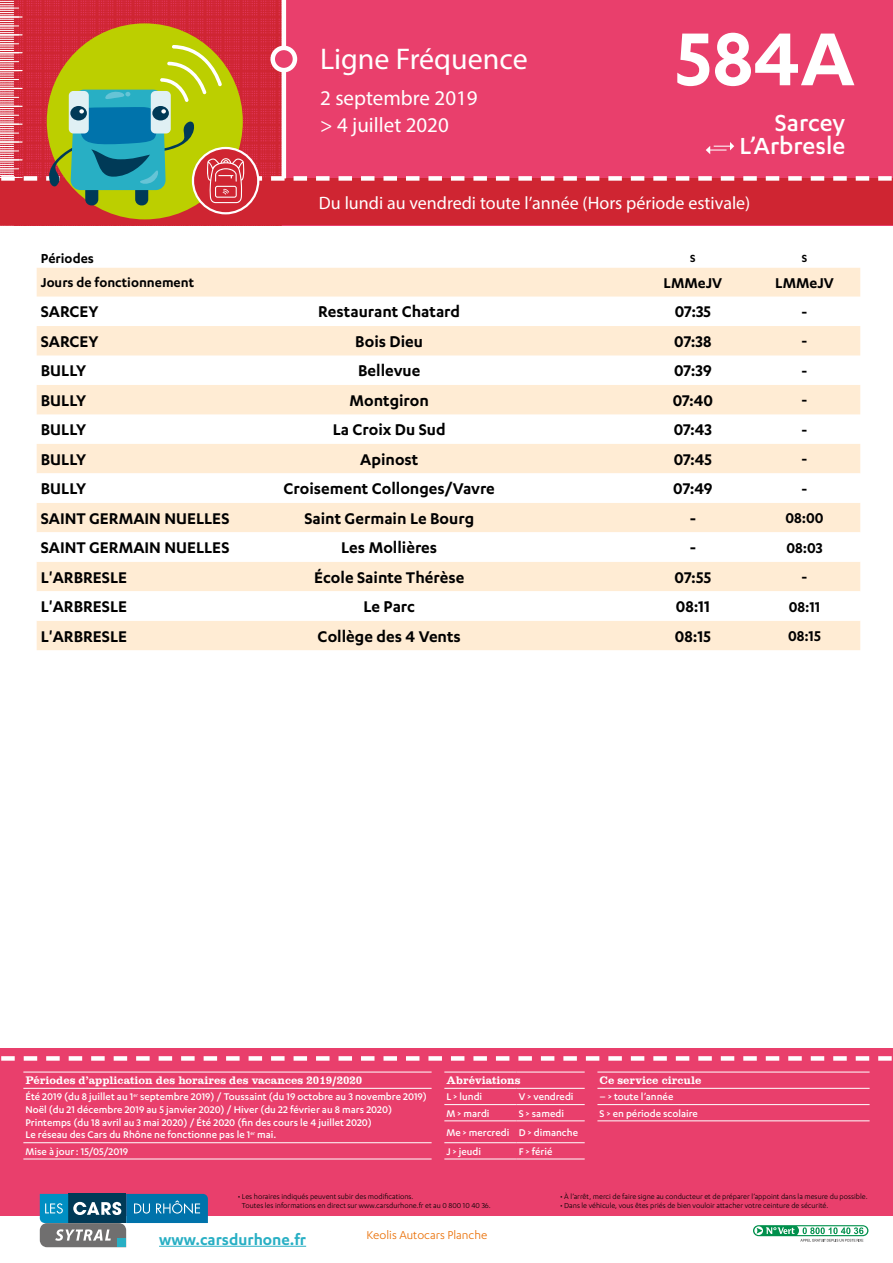
<style>
.page{position:relative;width:893px;height:1263px;background:#fff}
.page>*{position:absolute;margin:0;border:0;box-sizing:border-box;transform-origin:0 0}
.t1{font:600 87px "Karbon";color:#fff}
.t2{font:30px "Myriad Pro";color:#fff}
.t3{font:500 27px/23.2px "Karbon";color:#fff;text-align:right}
.t4{font:21px/27px "Myriad Pro";color:#fff}
.t5{font:600 18px "Karbon";color:#000}
.t6{font:18px "Myriad Pro";color:#fff}
.t7{font:600 17.55px "Karbon";color:#28afc4}
.t8{font:600 16.5px "Karbon";color:#000}
.t9{font:600 15px "Karbon";color:#000}
.t10{font:13.2px "Karbon";color:#ea7007}
.t11{font:600 12px "Karbon";color:#000}
.t12{font:500 11.25px/12.8px "Karbon";color:#fff}
.t13{font:11.25px "Clarendon";color:#fff}
.t14{font:8.25px/9px "Karbon";color:#000}
</style>
<div class="page">
<div style="left:0;top:1048px;width:893px;height:168px;background:#e93f6c"></div>
<svg style="left:1px;top:1056px;width:891px;height:5px"></svg>
<svg style="left:753px;top:1225px;width:115px;height:17px"></svg>
<hr style="left:159px;top:1246px;width:147px;height:1px;background:#28afc4">
<svg style="left:40px;top:1194px;width:168px;height:53px"></svg>
<hr style="left:23px;top:1072px;width:409px;height:1px;background:#fff">
<hr style="left:444px;top:1072px;width:73px;height:1px;background:#fff">
<hr style="left:517px;top:1072px;width:68px;height:1px;background:#fff">
<hr style="left:597px;top:1072px;width:273px;height:1px;background:#fff">
<hr style="left:23px;top:1088px;width:409px;height:1px;background:#fff">
<hr style="left:444px;top:1088px;width:73px;height:1px;background:#fff">
<hr style="left:517px;top:1088px;width:68px;height:1px;background:#fff">
<hr style="left:597px;top:1088px;width:273px;height:1px;background:#fff">
<hr style="left:444px;top:1104px;width:73px;height:1px;background:#fff">
<hr style="left:517px;top:1104px;width:68px;height:1px;background:#fff">
<hr style="left:597px;top:1104px;width:273px;height:1px;background:#fff">
<hr style="left:444px;top:1120px;width:73px;height:1px;background:#fff">
<hr style="left:517px;top:1120px;width:68px;height:1px;background:#fff">
<hr style="left:597px;top:1120px;width:273px;height:1px;background:#fff">
<hr style="left:23px;top:1142px;width:409px;height:1px;background:#fff">
<hr style="left:444px;top:1142px;width:73px;height:1px;background:#fff">
<hr style="left:517px;top:1142px;width:68px;height:1px;background:#fff">
<hr style="left:23px;top:1159px;width:409px;height:1px;background:#fff">
<hr style="left:444px;top:1159px;width:73px;height:1px;background:#fff">
<hr style="left:517px;top:1159px;width:68px;height:1px;background:#fff">
<svg style="left:0;top:0;width:893px;height:225px;background:#d44e5a"></svg>
<svg style="left:37px;top:268px;width:823px;height:382px;fill:#ffecd4"></svg>
<svg style="left:37px;top:473px;width:823px;height:148px"></svg>
<h2 class="t2" style="left:320px;top:41px;width:209px">Ligne Fréquence</h2>
<h3 class="t4" style="left:320px;top:84px;width:159px">2 septembre 2019 &gt; 4 juillet 2020</h3>
<h1 class="t1" style="left:676px;top:10px;width:180px">584A</h1>
<h3 class="t3" style="left:739px;top:110px;width:107px">Sarcey<br>L’Arbresle</h3>
<h3 class="t6" style="left:319px;top:192px;width:433px">Du lundi au vendredi toute l’année (Hors période estivale)</h3>
<h3 class="t9" style="left:41px;top:250px;width:55px">Périodes</h3>
<p class="t11" style="left:690px;top:251px;width:7px">S</p>
<p class="t11" style="left:802px;top:251px;width:7px">S</p>
<h3 class="t9" style="left:41px;top:274px;width:155px">Jours de fonctionnement</h3>
<h3 class="t8" style="left:664px;top:273px;width:60px">LMMeJV</h3>
<h3 class="t8" style="left:775px;top:273px;width:60px">LMMeJV</h3>
<h3 class="t5" style="left:41px;top:302px;width:59px">SARCEY</h3>
<h3 class="t5" style="left:318px;top:302px;width:143px">Restaurant Chatard</h3>
<h3 class="t5" style="left:675px;top:302px;width:38px">07:35</h3>
<h3 class="t8" style="left:801px;top:303px;width:7px">-</h3>
<h3 class="t5" style="left:41px;top:331px;width:59px">SARCEY</h3>
<h3 class="t5" style="left:355px;top:331px;width:69px">Bois Dieu</h3>
<h3 class="t5" style="left:674px;top:331px;width:39px">07:38</h3>
<h3 class="t8" style="left:801px;top:332px;width:7px">-</h3>
<h3 class="t5" style="left:41px;top:361px;width:47px">BULLY</h3>
<h3 class="t5" style="left:358px;top:361px;width:64px">Bellevue</h3>
<h3 class="t5" style="left:674px;top:361px;width:39px">07:39</h3>
<h3 class="t8" style="left:801px;top:361px;width:7px">-</h3>
<h3 class="t5" style="left:41px;top:390px;width:47px">BULLY</h3>
<h3 class="t5" style="left:350px;top:390px;width:81px">Montgiron</h3>
<h3 class="t5" style="left:673px;top:390px;width:42px">07:40</h3>
<h3 class="t8" style="left:801px;top:391px;width:7px">-</h3>
<h3 class="t5" style="left:41px;top:420px;width:47px">BULLY</h3>
<h3 class="t5" style="left:333px;top:420px;width:115px">La Croix Du Sud</h3>
<h3 class="t5" style="left:674px;top:420px;width:40px">07:43</h3>
<h3 class="t8" style="left:801px;top:420px;width:7px">-</h3>
<h3 class="t5" style="left:41px;top:449px;width:47px">BULLY</h3>
<h3 class="t5" style="left:360px;top:449px;width:60px">Apinost</h3>
<h3 class="t5" style="left:674px;top:449px;width:40px">07:45</h3>
<h3 class="t8" style="left:801px;top:450px;width:7px">-</h3>
<h3 class="t5" style="left:41px;top:479px;width:47px">BULLY</h3>
<h3 class="t5" style="left:284px;top:479px;width:213px">Croisement Collonges/Vavre</h3>
<h3 class="t5" style="left:673px;top:479px;width:41px">07:49</h3>
<h3 class="t8" style="left:801px;top:479px;width:7px">-</h3>
<h3 class="t5" style="left:41px;top:508px;width:190px">SAINT GERMAIN NUELLES</h3>
<h3 class="t5" style="left:304px;top:508px;width:171px">Saint Germain Le Bourg</h3>
<h3 class="t5" style="left:690px;top:508px;width:8px">-</h3>
<h3 class="t8" style="left:785px;top:509px;width:40px">08:00</h3>
<h3 class="t5" style="left:41px;top:537px;width:190px">SAINT GERMAIN NUELLES</h3>
<h3 class="t5" style="left:341px;top:537px;width:97px">Les Mollières</h3>
<h3 class="t5" style="left:690px;top:537px;width:8px">-</h3>
<h3 class="t8" style="left:786px;top:538px;width:38px">08:03</h3>
<h3 class="t5" style="left:41px;top:567px;width:88px">L'ARBRESLE</h3>
<h3 class="t5" style="left:314px;top:567px;width:152px">École Sainte Thérèse</h3>
<h3 class="t5" style="left:675px;top:567px;width:38px">07:55</h3>
<h3 class="t8" style="left:801px;top:568px;width:7px">-</h3>
<h3 class="t5" style="left:41px;top:596px;width:88px">L'ARBRESLE</h3>
<h3 class="t5" style="left:363px;top:596px;width:53px">Le Parc</h3>
<h3 class="t5" style="left:676px;top:596px;width:36px">08:11</h3>
<h3 class="t8" style="left:789px;top:597px;width:33px">08:11</h3>
<h3 class="t5" style="left:41px;top:626px;width:88px">L'ARBRESLE</h3>
<h3 class="t5" style="left:318px;top:626px;width:145px">Collège des 4 Vents</h3>
<h3 class="t5" style="left:675px;top:626px;width:37px">08:15</h3>
<h3 class="t8" style="left:788px;top:627px;width:34px">08:15</h3>
<p class="t13" style="left:26px;top:1074px;width:338px">Périodes d’application des horaires des vacances 2019/2020</p>
<p class="t13" style="left:446px;top:1074px;width:76px">Abréviations</p>
<p class="t13" style="left:600px;top:1074px;width:103px">Ce service circule</p>
<p class="t12" style="left:26px;top:1090px;width:403px">Été 2019 (du 8 juillet au 1<sup>er</sup> septembre 2019) / Toussaint (du 19 octobre au 3 novembre 2019)<br>Noël (du 21 décembre 2019 au 5 janvier 2020) / Hiver (du 22 février au 8 mars 2020)<br>Printemps (du 18 avril au 3 mai 2020) / Été 2020 (fin des cours le 4 juillet 2020)<br>Le réseau des Cars du Rhône ne fonctionne pas le 1<sup>er</sup> mai.</p>
<p class="t12" style="left:446px;top:1090px;width:37px">L &gt; lundi</p>
<p class="t12" style="left:519px;top:1090px;width:56px">V &gt; vendredi</p>
<p class="t12" style="left:600px;top:1090px;width:75px">– &gt; toute l’année</p>
<p class="t12" style="left:446px;top:1106px;width:45px">M &gt; mardi</p>
<p class="t12" style="left:519px;top:1106px;width:47px">S &gt; samedi</p>
<p class="t12" style="left:600px;top:1106px;width:100px">S &gt; en période scolaire</p>
<p class="t12" style="left:446px;top:1125px;width:133px">Me &gt; mercredi D &gt; dimanche</p>
<p class="t12" style="left:26px;top:1144px;width:104px">Mise à jour: 15/05/2019</p>
<p class="t12" style="left:446px;top:1144px;width:36px">J &gt; jeudi</p>
<p class="t12" style="left:519px;top:1144px;width:35px">F &gt; férié</p>
<p class="t14" style="left:242px;top:1192px;width:250px;text-indent:-4px">• Les horaires indiqués peuvent subir des modifications.<br>Toutes les informations en direct sur www.carsdurhone.fr et au 0 800 10 40 36.</p>
<p class="t14" style="left:560px;top:1192px;width:309px">• À l’arrêt, merci de faire signe au conducteur et de préparer l’appoint dans la mesure du possible.</p>
<p class="t14" style="left:560px;top:1201px;width:270px">• Dans le véhicule, vous êtes priés de bien vouloir attacher votre ceinture de sécurité.</p>
<h3 class="t7" style="left:159px;top:1229px;width:149px">www.carsdurhone.fr</h3>
<p class="t10" style="left:367px;top:1228px;width:122px">Keolis Autocars Planche</p>
</div>
